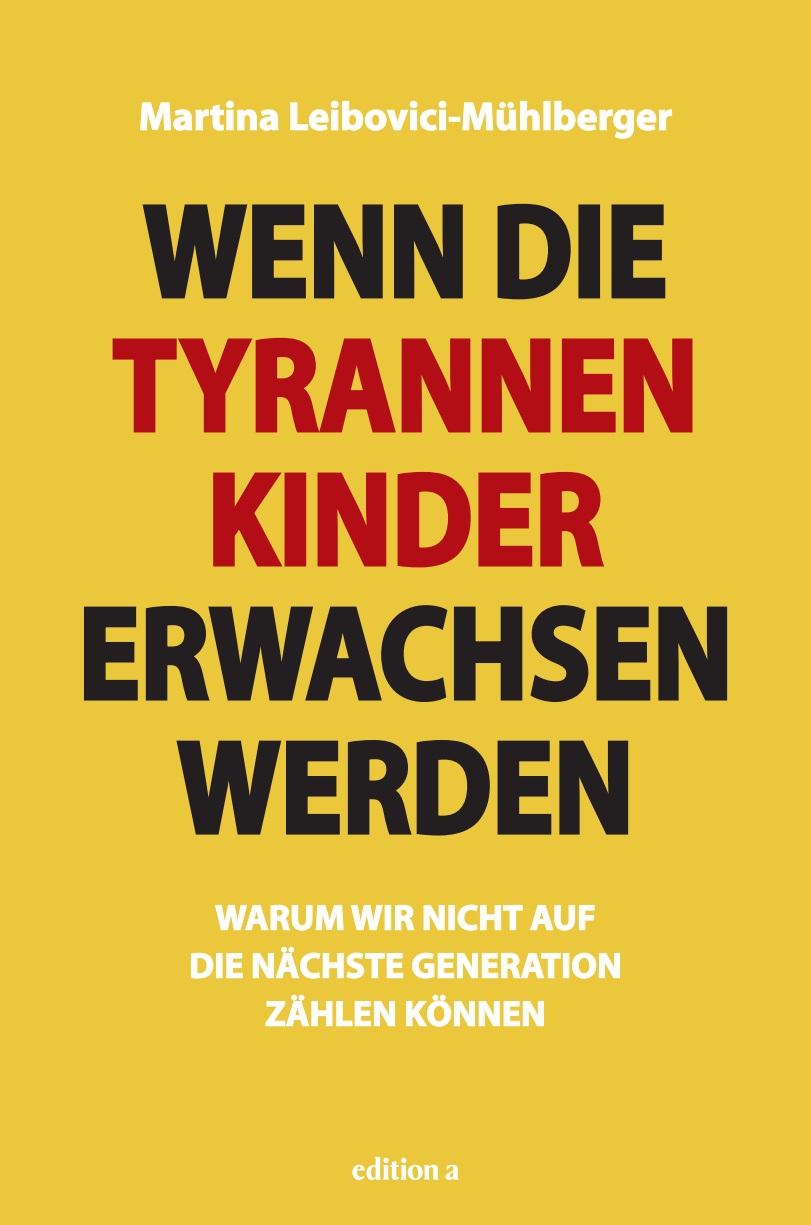
<style>
.page{position:relative;width:811px;height:1225px;background:#ebc83b}
.page>*{position:absolute;margin:0;border:0;box-sizing:border-box;transform-origin:0 0}
.t1{font:700 133.4px "Myriad";color:#231f20;scale:.87 1}
.t2{font:700 133.4px "Myriad";color:#b30e15;scale:.87 1}
.t3{font:700 40px "Myriad";color:#fff}
.t4{font:700 36px "Myriad";color:#fff}
</style>
<div class="page">
<svg style="left:140px;top:100px;width:139px;height:31px"></svg>
<svg style="left:290px;top:100px;width:157px;height:31px"></svg>
<div style="left:449px;top:117px;width:11px;height:5px;border:1px solid #fff"></div>
<svg style="left:462px;top:100px;width:78px;height:31px"></svg>
<svg style="left:554px;top:101px;width:118px;height:38px"></svg>
<svg style="left:142px;top:204px;width:241px;height:95px"></svg>
<svg style="left:394px;top:204px;width:69px;height:95px"></svg>
<svg style="left:497px;top:203px;width:74px;height:97px"></svg>
<div style="left:578px;top:204px;width:22px;height:94px;border:4px solid #231f20"></div>
<svg style="left:611px;top:204px;width:55px;height:95px"></svg>
<svg style="left:112px;top:337px;width:359px;height:96px"></svg>
<svg style="left:481px;top:338px;width:70px;height:95px"></svg>
<svg style="left:561px;top:338px;width:132px;height:95px"></svg>
<svg style="left:213px;top:472px;width:73px;height:95px"></svg>
<div style="left:284px;top:472px;width:22px;height:94px;border:4px solid #b30e15"></div>
<svg style="left:317px;top:472px;width:70px;height:95px"></svg>
<svg style="left:397px;top:471px;width:207px;height:97px"></svg>
<svg style="left:84px;top:605px;width:644px;height:97px"></svg>
<svg style="left:176px;top:740px;width:453px;height:96px"></svg>
<svg style="left:215px;top:904px;width:129px;height:27px"></svg>
<svg style="left:350px;top:904px;width:33px;height:26px"></svg>
<div style="left:385px;top:905px;width:6px;height:24px;border:1px solid #fff"></div>
<svg style="left:395px;top:904px;width:20px;height:26px"></svg>
<svg style="left:423px;top:904px;width:22px;height:26px"></svg>
<svg style="left:457px;top:904px;width:66px;height:27px"></svg>
<svg style="left:530px;top:904px;width:65px;height:27px"></svg>
<svg style="left:191px;top:952px;width:23px;height:27px"></svg>
<div style="left:216px;top:953px;width:6px;height:24px;border:1px solid #fff"></div>
<svg style="left:226px;top:953px;width:17px;height:25px"></svg>
<svg style="left:252px;top:946px;width:152px;height:33px"></svg>
<svg style="left:412px;top:952px;width:149px;height:27px"></svg>
<div style="left:563px;top:953px;width:6px;height:24px;border:1px solid #fff"></div>
<svg style="left:572px;top:952px;width:48px;height:27px"></svg>
<svg style="left:265px;top:994px;width:130px;height:32px"></svg>
<svg style="left:406px;top:994px;width:138px;height:33px"></svg>
<svg style="left:352px;top:1157px;width:107px;height:23px"></svg>
<p class="t3" style="left:139px;top:96px;width:535px">Martina Leibovici-Mühlberger</p>
<p class="t1" style="left:143px;top:183px;width:604px">WENN DIE</p>
<p class="t2" style="left:113px;top:317px;width:674px">TYRANNEN</p>
<p class="t2" style="left:207px;top:451px;width:456px">KINDER</p>
<p class="t1" style="left:78px;top:585px;width:754px">ERWACHSEN</p>
<p class="t1" style="left:177px;top:719px;width:526px">WERDEN</p>
<p class="t4" style="left:215px;top:899px;width:382px">WARUM WIR NICHT AUF</p>
<p class="t4" style="left:189px;top:947px;width:434px">DIE NÄCHSTE GENERATION</p>
<p class="t4" style="left:265px;top:995px;width:282px">ZÄHLEN KÖNNEN</p>
</div>
